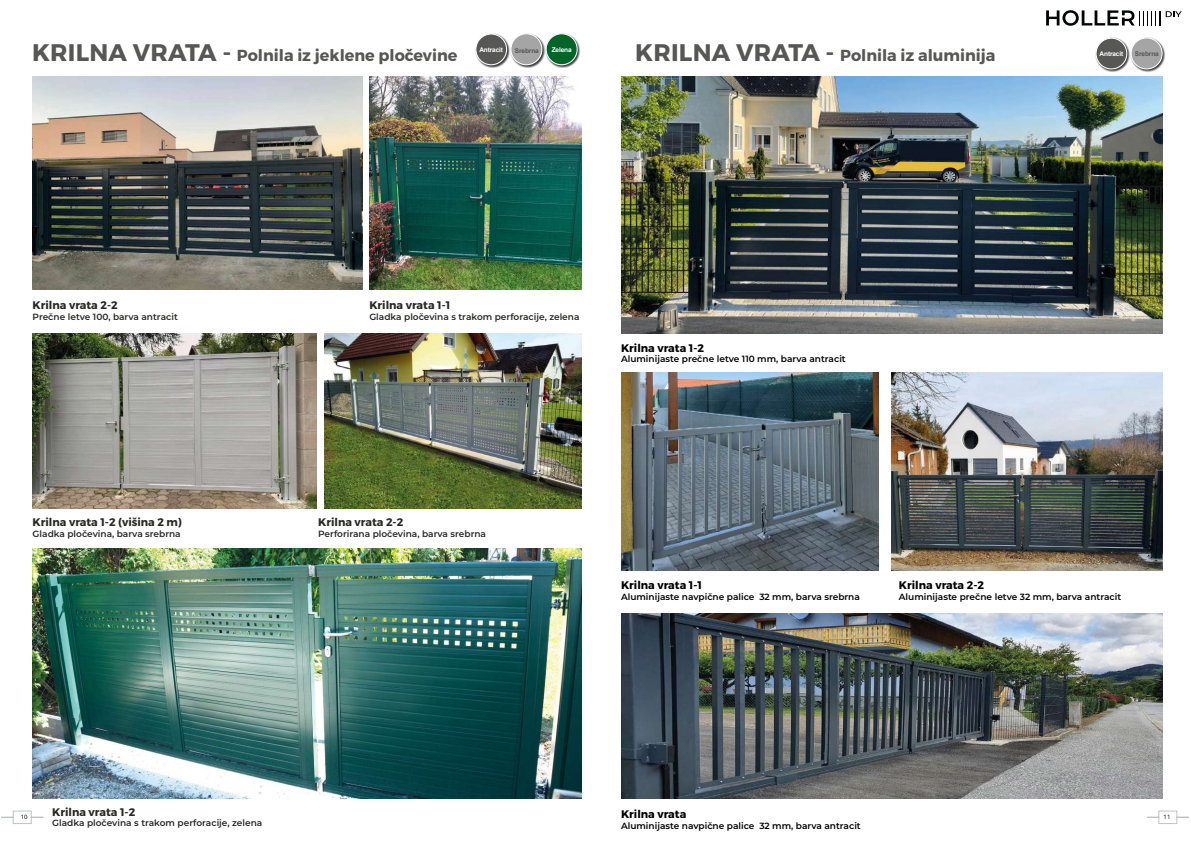
<style>
.page{position:relative;width:1191px;height:842px;background:#fff}
.page>*{position:absolute;margin:0;border:0;box-sizing:border-box;transform-origin:0 0}
.t1{font:700 16px "Montserrat";color:#575756}
.t2{font:700 11px "Montserrat";color:#282827}
.t3{font:700 11px "Montserrat";color:#000}
.t4{font:600 9px "Montserrat";color:#000}
.t5{font:600 9px "Montserrat";color:#282827}
.t6{font:700 6.5px "Arial";letter-spacing:-.02em;color:#fff}
.t7{font:700 6.5px "Arial";letter-spacing:-.02em;color:#575756}
.t8{font:6px "Open Sans";color:#000}
.s1{font-size:24px}
</style>
<div class="page">
<svg style="left:1046px;top:10px;width:135px;height:16px"></svg>
<svg style="left:1146px;top:810px;width:43px;height:14px"></svg>
<svg style="left:1px;top:810px;width:43px;height:14px"></svg>
<img style="left:33px;top:77px;width:330px;height:212px">
<img style="left:369px;top:77px;width:212px;height:212px">
<img style="left:33px;top:334px;width:283px;height:175px">
<img style="left:325px;top:334px;width:256px;height:175px">
<img style="left:33px;top:549px;width:548px;height:249px">
<img style="left:621px;top:77px;width:541px;height:257px">
<img style="left:621px;top:372px;width:258px;height:199px">
<img style="left:891px;top:372px;width:271px;height:199px">
<img style="left:621px;top:614px;width:541px;height:184px">
<div style="left:475px;top:33px;width:35px;height:35px;background:#000;opacity:.75"></div>
<div style="left:476px;top:34px;width:30px;height:31px;background:#575756;border-radius:50%"></div>
<div style="left:475px;top:34px;width:32px;height:31px;border:1px solid #fff;border-radius:50%"></div>
<div style="left:510px;top:33px;width:35px;height:35px;background:#000;opacity:.75"></div>
<div style="left:511px;top:34px;width:31px;height:31px;background:#a6a5a5;border-radius:50%"></div>
<div style="left:510px;top:33px;width:32px;height:32px;border:1px solid #fff;border-radius:50%"></div>
<div style="left:545px;top:33px;width:35px;height:35px;background:#000;opacity:.75"></div>
<div style="left:546px;top:34px;width:31px;height:31px;background:#006627;border-radius:50%"></div>
<div style="left:545px;top:33px;width:32px;height:32px;border:1px solid #fff;border-radius:50%"></div>
<div style="left:1095px;top:37px;width:35px;height:35px;background:#000;opacity:.75"></div>
<div style="left:1096px;top:38px;width:30px;height:31px;background:#575756;border-radius:50%"></div>
<div style="left:1095px;top:38px;width:32px;height:31px;border:1px solid #fff;border-radius:50%"></div>
<div style="left:1130px;top:37px;width:35px;height:35px;background:#000;opacity:.75"></div>
<div style="left:1131px;top:38px;width:31px;height:31px;background:#a6a5a5;border-radius:50%"></div>
<div style="left:1130px;top:37px;width:32px;height:32px;border:1px solid #fff;border-radius:50%"></div>
<h1 class="t1" style="left:32px;top:45px;width:427px"><span class="s1">KRILNA VRATA -</span> Polnila iz jeklene pločevine</h1>
<h1 class="t1" style="left:635px;top:45px;width:362px"><span class="s1">KRILNA VRATA -</span> Polnila iz aluminija</h1>
<p class="t6" style="left:479px;top:45px;width:25px">Antracit</p>
<p class="t7" style="left:515px;top:46px;width:25px">Srebrna</p>
<p class="t6" style="left:552px;top:45px;width:21px">Zelena</p>
<p class="t2" style="left:33px;top:298px;width:87px">Krilna vrata 2-2</p>
<p class="t5" style="left:33px;top:310px;width:147px">Prečne letve 100, barva antracit</p>
<p class="t2" style="left:33px;top:515px;width:151px">Krilna vrata 1-2 (višina 2 m)</p>
<p class="t5" style="left:33px;top:527px;width:150px">Gladka pločevina, barva srebrna</p>
<p class="t2" style="left:369px;top:298px;width:82px">Krilna vrata 1-1</p>
<p class="t5" style="left:369px;top:310px;width:212px">Gladka pločevina s trakom perforacije, zelena</p>
<p class="t3" style="left:621px;top:341px;width:85px">Krilna vrata 1-2</p>
<p class="t4" style="left:621px;top:353px;width:226px">Aluminijaste prečne letve 110 mm, barva antracit</p>
<p class="t2" style="left:318px;top:515px;width:87px">Krilna vrata 2-2</p>
<p class="t5" style="left:318px;top:527px;width:169px">Perforirana pločevina, barva srebrna</p>
<p class="t6" style="left:1099px;top:50px;width:25px">Antracit</p>
<p class="t7" style="left:1135px;top:50px;width:25px">Srebrna</p>
<p class="t3" style="left:621px;top:578px;width:82px">Krilna vrata 1-1</p>
<p class="t4" style="left:621px;top:590px;width:240px">Aluminijaste navpične palice 32 mm, barva srebrna</p>
<p class="t3" style="left:899px;top:578px;width:87px">Krilna vrata 2-2</p>
<p class="t4" style="left:899px;top:590px;width:224px">Aluminijaste prečne letve 32 mm, barva antracit</p>
<p class="t2" style="left:52px;top:805px;width:85px">Krilna vrata 1-2</p>
<p class="t5" style="left:52px;top:817px;width:212px">Gladka pločevina s trakom perforacije, zelena</p>
<p class="t3" style="left:621px;top:807px;width:67px">Krilna vrata</p>
<p class="t4" style="left:621px;top:819px;width:241px">Aluminijaste navpične palice 32 mm, barva antracit</p>
<p class="t8" style="left:21px;top:812px;width:8px">10</p>
<p class="t8" style="left:1163px;top:812px;width:8px">11</p>
</div>
